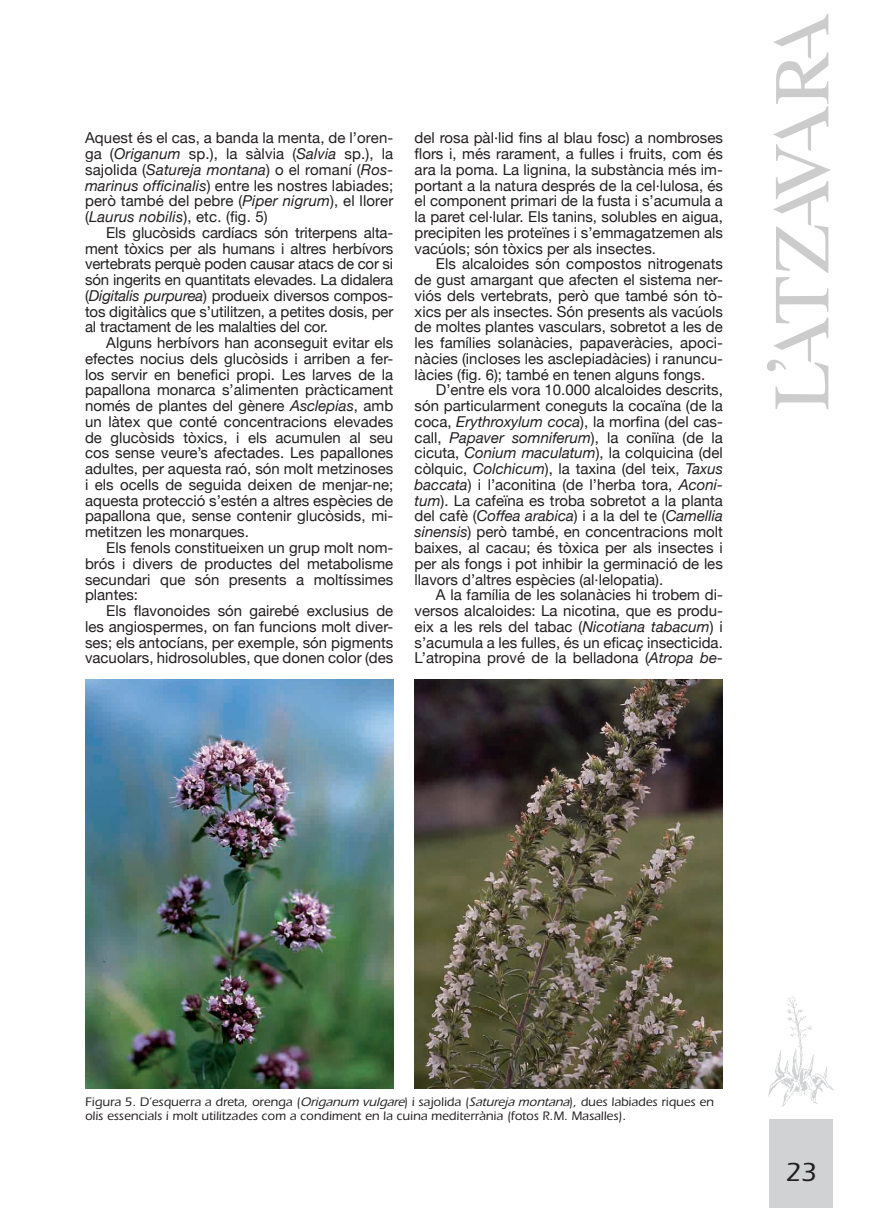
<style>
.page{position:relative;width:876px;height:1208px;background:#fff}
.page>*{position:absolute;margin:0;border:0;box-sizing:border-box;transform-origin:0 0}
.t1{font:500 27px "Itc Eras";color:#231f20}
.t2{font:15px/15.8px "Helvetica Neue";color:#231f20;text-align:justify}
.t3{font:500 12.75px/13.5px "Itc Eras";color:#231f20}
.s1{font-style:italic}
.s2{color:#800000}
</style>
<div class="page">
<div style="left:769px;top:1119px;width:64px;height:89px;background:#d1d2d4"></div>
<img style="left:768px;top:995px;width:66px;height:112px">
<svg style="left:767px;top:14px;width:64px;height:395px"></svg>
<img style="left:85px;top:679px;width:308px;height:409px">
<img style="left:415px;top:679px;width:308px;height:409px">
<p class="t2" style="left:85px;top:130px;width:310px">Aquest és el cas, a banda la menta, de l’oren&shy;ga (<span class="s1">Origanum</span> sp.), la sàlvia (<span class="s1">Salvia</span> sp.), la sajolida (<span class="s1">Satureja montana</span>) o el romaní (<span class="s1">Ros&shy;marinus officinalis</span>) entre les nostres labiades; però també del pebre (<span class="s1">Piper nigrum</span>), el llorer (<span class="s1">Laurus nobilis</span>), etc. (fig. 5)</p>
<p class="t2" style="left:85px;top:224px;width:310px;text-indent:21px">Els glucòsids cardíacs són triterpens alta&shy;ment tòxics per als humans i altres herbívors vertebrats perquè poden causar atacs de cor si són ingerits en quantitats elevades. La didalera (<span class="s1">Digitalis purpurea</span>) produeix diversos compos&shy;tos digitàlics que s’utilitzen, a petites dosis, per al tractament de les malalties del cor.</p>
<p class="t2" style="left:85px;top:335px;width:310px;text-indent:21px">Alguns herbívors han aconseguit evitar els efectes nocius dels glucòsids i arriben a fer&shy;los servir en benefici propi. Les larves de la papallona monarca s’alimenten pràcticament només de plantes del gènere <span class="s1">Asclepias</span>, amb un làtex que conté concentracions elevades de glucòsids tòxics, i els acumulen al seu cos sense veure’s afectades. Les papallones adultes, per aquesta raó, són molt metzinoses i els ocells de seguida deixen de menjar-ne; aquesta protecció s’estén a altres espècies de papallona que, sense contenir glucòsids, mi&shy;metitzen les monarques.</p>
<p class="t2" style="left:85px;top:539px;width:310px;text-indent:21px">Els fenols constitueixen un grup molt nom&shy;brós i divers de productes del metabolisme secundari que són presents a moltíssimes plantes:</p>
<p class="t2" style="left:85px;top:602px;width:310px;text-indent:21px">Els flavonoides són gairebé exclusius de les angiospermes, on fan funcions molt diver&shy;ses; els antocíans, per exemple, són pigments vacuolars, hidrosolubles, que donen color (des</p>
<p class="t2" style="left:415px;top:130px;width:310px">del rosa pàl·lid fins al blau fosc) a nombroses flors i, més rarament, a fulles i fruits, com és ara la poma. La lignina, la substància més im&shy;portant a la natura després de la cel·lulosa, és el component primari de la fusta i s’acumula a la paret cel·lular. Els tanins, solubles en aigua, precipiten les proteïnes i s’emmagatzemen als vacúols; són tòxics per als insectes.</p>
<p class="t2" style="left:415px;top:256px;width:310px;text-indent:21px">Els alcaloides són compostos nitrogenats de gust amargant que afecten el sistema ner&shy;viós dels vertebrats, però que també són tò&shy;xics per als insectes. Són presents als vacúols de moltes plantes vasculars, sobretot a les de les famílies solanàcies, papaveràcies, apoci&shy;nàcies (incloses les asclepiadàcies) i ranuncu&shy;làcies (fig. 6); també en tenen alguns fongs<span class="s2">.</span></p>
<p class="t2" style="left:415px;top:382px;width:310px;text-indent:21px">D’entre els vora 10.000 alcaloides descrits, són particularment coneguts la cocaïna (de la coca, <span class="s1">Erythroxylum coca</span>), la morfina (del cas&shy;call, <span class="s1">Papaver somniferum</span>), la coniïna (de la cicuta, <span class="s1">Conium maculatum</span>), la colquicina (del còlquic, <span class="s1">Colchicum</span>), la taxina (del teix, <span class="s1">Taxus baccata</span>) i l’aconitina (de l’herba tora, <span class="s1">Aconi&shy;tum</span>). La cafeïna es troba sobretot a la planta del cafè (<span class="s1">Coffea arabica</span>) i a la del te (<span class="s1">Camellia sinensis</span>) però també, en concentracions molt baixes, al cacau; és tòxica per als insectes i per als fongs i pot inhibir la germinació de les llavors d’altres espècies (al·lelopatia).</p>
<p class="t2" style="left:415px;top:587px;width:310px;text-indent:21px">A la família de les solanàcies hi trobem di&shy;versos alcaloides: La nicotina, que es produ&shy;eix a les rels del tabac (<span class="s1">Nicotiana tabacum</span>) i s’acumula a les fulles, és un eficaç insecticida.<br>L’atropina prové de la belladona (<span class="s1">Atropa be-</span></p>
<p class="t3" style="left:85px;top:1095px;width:630px">Figura 5. D’esquerra a dreta, orenga (<span class="s1">Origanum vulgare</span>) i sajolida (<span class="s1">Satureja montana</span>), dues labiades riques en olis essencials i molt utilitzades com a condiment en la cuina mediterrània (fotos R.M. Masalles).</p>
<h1 class="t1" style="left:785px;top:1157px;width:33px">23</h1>
</div>
